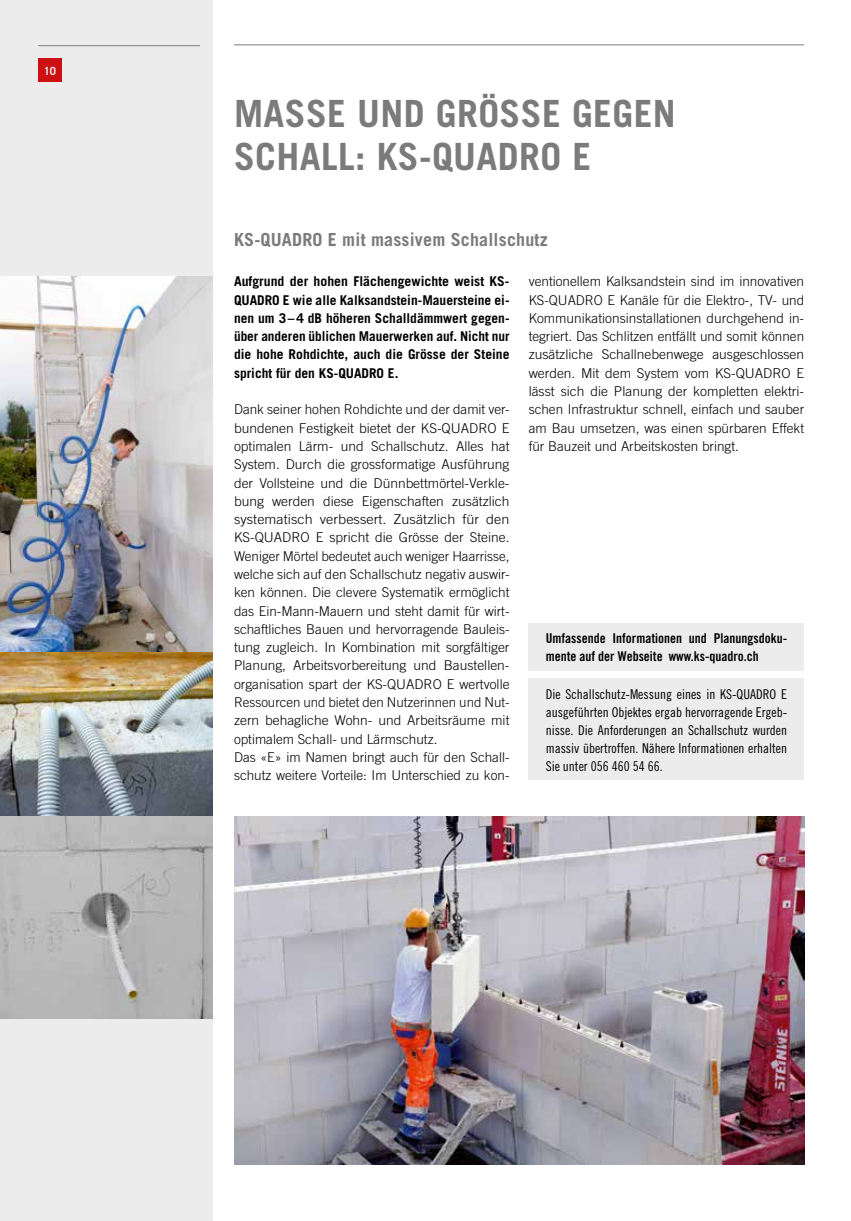
<style>
.page{position:relative;width:851px;height:1221px;background:#fff}
.page>*{position:absolute;margin:0;border:0;box-sizing:border-box;transform-origin:0 0}
.t1{font:700 37.5px/43.5px "Trade Gothic";letter-spacing:.01em;color:#7a7b7a}
.t2{font:700 18px "Trade Gothic";letter-spacing:.01em;color:#7a7b7a}
.t3{font:300 13.5px/18.3px "Trade Gothic";color:#000;text-align:justify}
.t4{font:700 13.5px/18.3px "Trade Gothic";color:#000;text-align:justify}
.t5{font:13.5px/18px "Trade Gothic Cond Eighteen";color:#000;text-align:justify}
.t6{font:13.5px/18px "Trade Gothic Bold Cond Twenty";color:#000}
.t7{font:700 11.25px "Trade Gothic";color:#ececec}
</style>
<div class="page">
<div style="left:0;top:0;width:213px;height:1220px;background:#ececec"></div>
<div style="left:38px;top:58px;width:24px;height:24px;background:#cd1013"></div>
<hr style="left:38px;top:45px;width:162px;height:1px;background:#7a7b7a">
<hr style="left:234px;top:45px;width:570px;height:1px;background:#7a7b7a">
<div style="left:528px;top:623px;width:276px;height:47px;background:#ececec"></div>
<div style="left:528px;top:678px;width:276px;height:102px;background:#ececec"></div>
<img style="left:234px;top:816px;width:570px;height:348px">
<img style="left:0;top:276px;width:213px;height:741px">
<p class="t7" style="left:44px;top:64px;width:14px">10</p>
<h1 class="t1" style="left:234px;top:91px;width:443px">MASSE UND GRÖSSE GEGEN<br>SCHALL: KS-QUADRO E</h1>
<h2 class="t2" style="left:234px;top:228px;width:315px">KS-QUADRO E mit massivem Schallschutz</h2>
<p class="t3" style="left:528px;top:272px;width:277px">ventionellem Kalksandstein sind im innovativen KS-QUADRO E Kanäle für die Elektro-, TV- und Kommunikationsinstallationen durchgehend in&shy;tegriert. Das Schlitzen entfällt und somit können zusätzliche Schallnebenwege ausgeschlossen werden. Mit dem System vom KS-QUADRO E lässt sich die Planung der kompletten elektri&shy;schen Infrastruktur schnell, einfach und sauber am Bau umsetzen, was einen spürbaren Effekt für Bauzeit und Arbeitskosten bringt.</p>
<p class="t4" style="left:234px;top:272px;width:277px">Aufgrund der hohen Flächengewichte weist KS-QUADRO E wie alle Kalksandstein-Mauersteine ei&shy;nen um 3–4 dB höheren Schalldämmwert gegen&shy;über anderen üblichen Mauerwerken auf. Nicht nur die hohe Rohdichte, auch die Grösse der Steine spricht für den KS-QUADRO E.</p>
<p class="t3" style="left:234px;top:400px;width:277px;text-align:left">Dank seiner hohen Rohdichte und der damit ver&shy;bundenen Festigkeit bietet der KS-QUADRO E optimalen Lärm- und Schallschutz. Alles hat System. Durch die grossformatige Ausführung der Vollsteine und die Dünnbettmörtel-Verkle&shy;bung werden diese Eigenschaften zusätzlich systematisch verbessert. Zusätzlich für den KS-QUADRO E spricht die Grösse der Steine.<br>Weniger Mörtel bedeutet auch weniger Haarrisse, welche sich auf den Schallschutz negativ auswir&shy;ken können. Die clevere Systematik ermöglicht das Ein-Mann-Mauern und steht damit für wirt&shy;schaftliches Bauen und hervorragende Bauleis&shy;tung zugleich. In Kombination mit sorgfältiger Planung, Arbeitsvorbereitung und Baustellen&shy;organisation spart der KS-QUADRO E wertvolle Ressourcen und bietet den Nutzerinnen und Nut&shy;zern behagliche Wohn- und Arbeitsräume mit optimalem Schall- und Lärmschutz.<br>Das «E» im Namen bringt auch für den Schall&shy;schutz weitere Vorteile: Im Unterschied zu kon-</p>
<p class="t6" style="left:545px;top:629px;width:243px">Umfassende Informationen und Planungsdoku&shy;mente auf der Webseite www.ks-quadro.ch</p>
<p class="t5" style="left:545px;top:684px;width:243px">Die Schallschutz-Messung eines in KS-QUADRO E ausgeführten Objektes ergab hervorragende Ergeb&shy;nisse. Die Anforderungen an Schallschutz wurden massiv übertroffen. Nähere Informationen erhalten Sie unter 056 460 54 66.</p>
</div>
